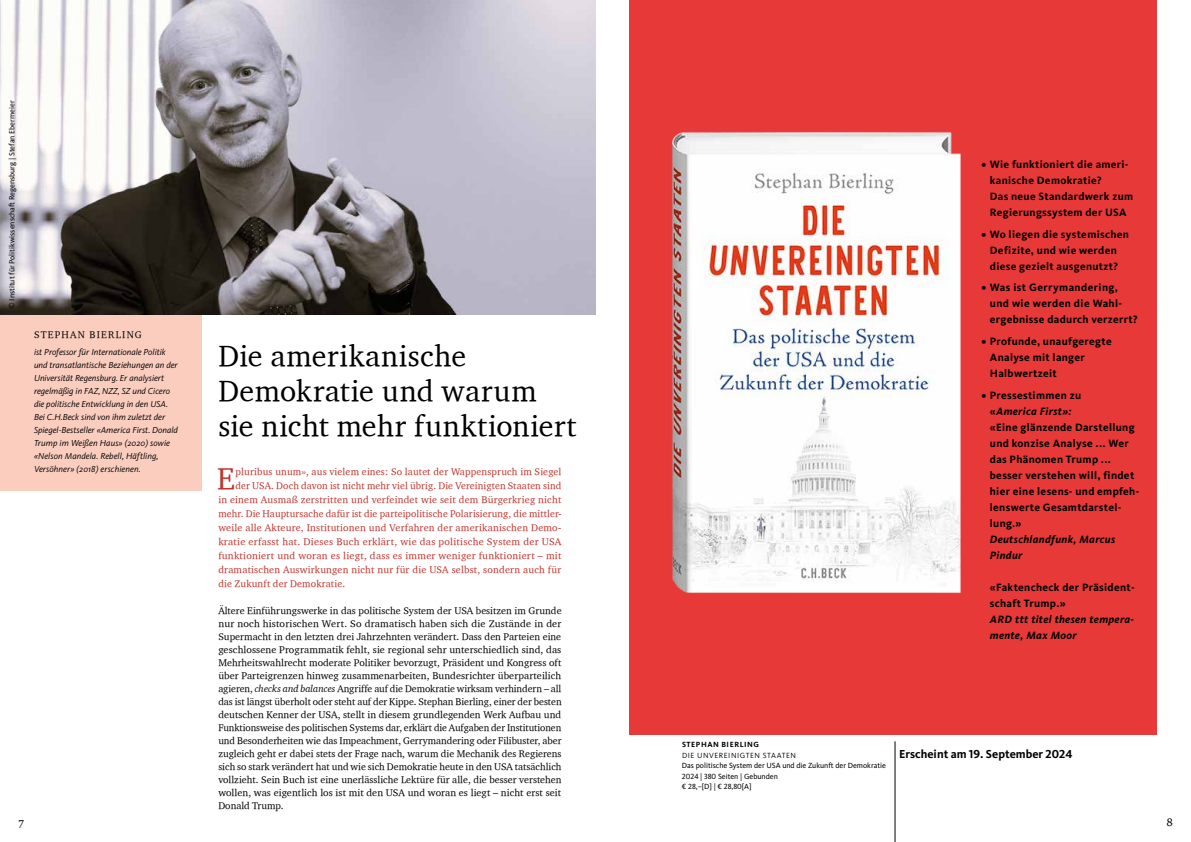
<style>
.page{position:relative;width:1191px;height:842px;background:#fff}
.page>*{position:absolute;margin:0;border:0;box-sizing:border-box;transform-origin:0 0}
.t1{font:30.9px "Charter OSITCTT";color:#c0322c}
.t2{font:30px/35px "Charter OSITCTT";letter-spacing:.015em;color:#000}
.t3{font:700 12px "Kievit Pro";color:#000}
.t4{font:12px "Charter OSITCTT";color:#000}
.t5{font:700 11px/16px "Kievit Pro";letter-spacing:.03em;color:#000}
.t6{font:italic 700 11px/16px "Kievit Pro";letter-spacing:.03em;color:#000}
.t7{font:10px/13px "Charter OSITCTT";letter-spacing:.005em;color:#000;text-align:justify}
.t8{font:10px "Charter OSITCTT";letter-spacing:.02em;color:#c0322c}
.t9{font:10px "Charter OSITCTT";letter-spacing:.12em;color:#000}
.t10{font:italic 9px/13px "Kievit Pro";color:#000}
.t11{font:7.8px/10.5px "Kievit Pro";color:#000}
.t12{font:7.8px "Kievit Pro";letter-spacing:.07em;color:#000}
.t13{font:700 7.8px "Kievit Pro";letter-spacing:.07em;color:#000}
.s1{font-family:"Charter OSITCTT Italic"}
.s2{font-style:italic}
</style>
<div class="page">
<div style="left:629px;top:0;width:528px;height:734px;background:#e73937"></div>
<img style="left:672px;top:132px;width:289px;height:461px">
<hr style="left:894px;top:741px;width:1px;height:101px;background:#000">
<img style="left:0;top:0;width:595px;height:315px">
<div style="left:0;top:315px;width:201px;height:175px;background:#facdbf"></div>
<p class="t11" style="left:6px;top:309px;width:210px;rotate:-90deg">© Institut für Politikwissenschaft Regensburg | Stefan Ebermeier</p>
<p class="t9" style="left:34px;top:329px;width:109px">STEPHAN BIERLING</p>
<p class="t10" style="left:34px;top:345px;width:145px">ist Professor für Internationale Politik und transatlantische Beziehungen an der Universität Regensburg. Er analysiert regelmäßig in FAZ, NZZ, SZ und Cicero die politische Entwicklung in den USA.<br>Bei C.H.Beck sind von ihm zuletzt der Spiegel-Bestseller «America First. Donald Trump im Weißen Haus» (2020) sowie «Nelson Mandela. Rebell, Häftling, Versöhner» (2018) erschienen.</p>
<h2 class="t2" style="left:218px;top:338px;width:360px">Die amerikanische<br>Demokratie und warum sie nicht mehr funktioniert</h2>
<h1 class="t1" style="left:217px;top:459px;width:19px">E</h1>
<p class="t8" style="left:235px;top:465px;width:327px">pluribus unum», aus vielem eines: So lautet der Wappenspruch im Siegel</p>
<p class="t8" style="left:235px;top:479px;width:327px">der USA. Doch davon ist nicht mehr viel übrig. Die Vereinigten Staaten sind</p>
<p class="t8" style="left:218px;top:493px;width:344px">in einem Ausmaß zerstritten und verfeindet wie seit dem Bürgerkrieg nicht</p>
<p class="t8" style="left:218px;top:507px;width:345px">mehr. Die Hauptursache dafür ist die parteipolitische Polarisierung, die mittler-</p>
<p class="t8" style="left:218px;top:521px;width:344px">weile alle Akteure, Institutionen und Verfahren der amerikanischen Demo-</p>
<p class="t8" style="left:218px;top:535px;width:345px">kratie erfasst hat. Dieses Buch erklärt, wie das politische System der USA</p>
<p class="t8" style="left:218px;top:549px;width:345px">funktioniert und woran es liegt, dass es immer weniger funktioniert – mit</p>
<p class="t8" style="left:218px;top:563px;width:344px">dramatischen Auswirkungen nicht nur für die USA selbst, sondern auch für</p>
<p class="t8" style="left:218px;top:577px;width:128px">die Zukunft der Demokratie.</p>
<p class="t7" style="left:218px;top:603px;width:345px">Ältere Einführungswerke in das politische System der USA besitzen im Grunde nur noch historischen Wert. So dramatisch haben sich die Zustände in der Supermacht in den letzten drei Jahrzehnten verändert. Dass den Parteien eine geschlossene Programmatik fehlt, sie regional sehr unterschiedlich sind, das Mehrheitswahlrecht moderate Politiker bevorzugt, Präsident und Kongress oft über Parteigrenzen hinweg zusammenarbeiten, Bundesrichter überparteilich agieren, <span class="s1">checks and balances</span> Angriffe auf die Demokratie wirksam verhindern – all das ist längst überholt oder steht auf der Kippe. Stephan Bierling, einer der besten deutschen Kenner der USA, stellt in diesem grundlegenden Werk Aufbau und Funktionsweise des politischen Systems dar, erklärt die Aufgaben der Institutionen und Besonderheiten wie das Impeachment, Gerrymandering oder Filibuster, aber zugleich geht er dabei stets der Frage nach, warum die Mechanik des Regierens sich so stark verändert hat und wie sich Demokratie heute in den USA tatsächlich vollzieht. Sein Buch ist eine unerlässliche Lektüre für alle, die besser verstehen wollen, was eigentlich los ist mit den USA und woran es liegt – nicht erst seit Donald Trump.</p>
<p class="t5" style="left:990px;top:156px;width:145px;text-indent:-9px">• Wie funktioniert die ameri&shy;kanische Demokratie?<br>Das neue Standardwerk zum<br>Regierungssystem der USA</p>
<p class="t5" style="left:981px;top:226px;width:149px;text-align:center">• Wo liegen die systemischen<br>Defizite, und wie werden diese gezielt ausgenutzt?</p>
<p class="t5" style="left:990px;top:279px;width:149px;text-indent:-9px">• Was ist Gerrymandering, und wie werden die Wahl&shy;ergebnisse dadurch verzerrt?</p>
<p class="t5" style="left:990px;top:333px;width:123px;text-indent:-9px">• Profunde, unaufgeregte<br>Analyse mit langer<br>Halbwertzeit</p>
<p class="t5" style="left:990px;top:387px;width:151px;text-indent:-9px">• Pressestimmen zu<br>«<span class="s2">America First»:<br></span>«Eine glänzende Darstellung und konzise Analyse ... Wer das Phänomen Trump ... besser verstehen will, findet hier eine lesens- und empfeh&shy;lenswerte Gesamtdarstel&shy;lung.»</p>
<p class="t6" style="left:990px;top:531px;width:127px">Deutschlandfunk, Marcus<br>Pindur</p>
<p class="t5" style="left:990px;top:579px;width:146px">«Faktencheck der Präsident&shy;schaft Trump.»</p>
<p class="t6" style="left:990px;top:611px;width:146px">ARD ttt titel thesen tempera&shy;mente, Max Moor</p>
<p class="t13" style="left:682px;top:740px;width:79px">STEPHAN BIERLING</p>
<p class="t12" style="left:682px;top:750px;width:116px">DIE UNVEREINIGTEN STAATEN</p>
<p class="t11" style="left:682px;top:760px;width:205px">Das politische System der USA und die Zukunft der Demokratie<br>2024 | 380 Seiten | Gebunden<br>€ 28,–[D] | € 28,80[A]</p>
<p class="t3" style="left:899px;top:746px;width:175px">Erscheint am 19. September 2024</p>
<p class="t4" style="left:18px;top:814px;width:7px">7</p>
<p class="t4" style="left:1166px;top:814px;width:8px">8</p>
</div>
